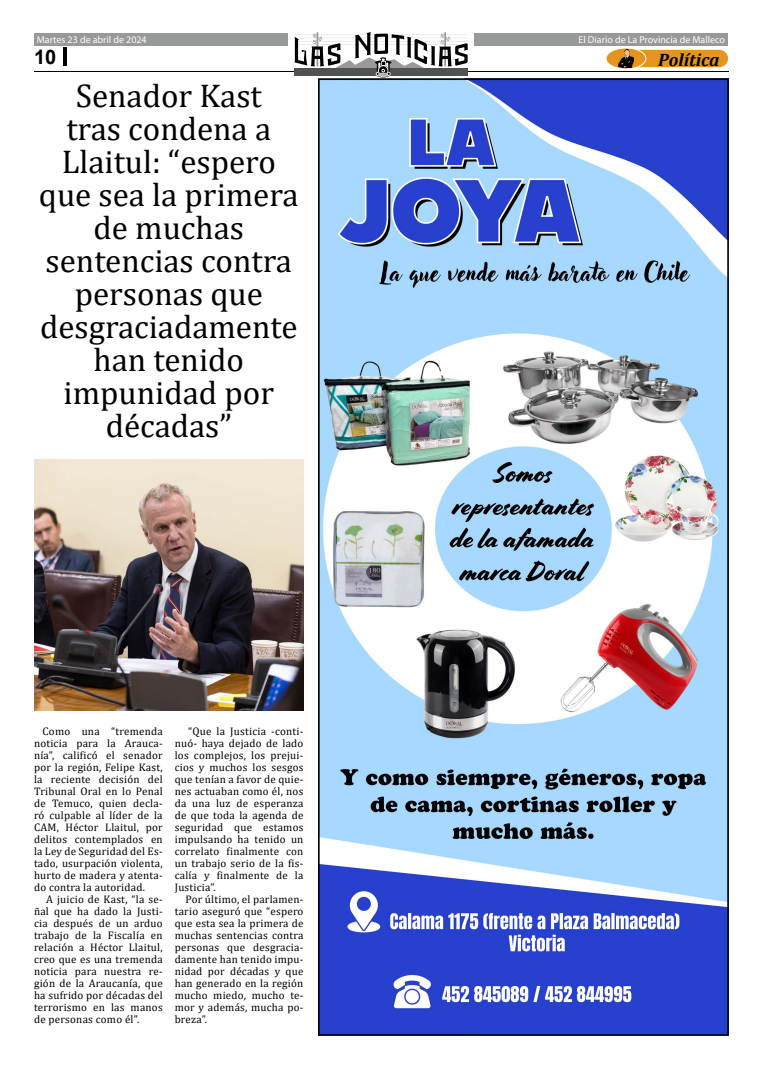
<style>
.page{position:relative;width:780px;height:1092px;background:#fff}
.page>*{position:absolute;margin:0;border:0;box-sizing:border-box;transform-origin:0 0}
.t1{font:33px/33px "Cambria";color:#000;text-align:center}
.t2{font:700 20px "Arial";color:#000}
.t3{font:italic 700 18px "Cambria";color:#000}
.t4{font:11px/12px "Cambria Math";letter-spacing:.02em;color:#000;text-align:justify}
.t5{font:10px "Myriad Pro";color:#fffefd}
</style>
<div class="page">
<div style="left:34px;top:34px;width:254px;height:12px;background:#989999"></div>
<div style="left:474px;top:34px;width:254px;height:12px;background:#989999"></div>
<hr style="left:34px;top:71px;width:694px;height:1px;background:#000">
<svg style="left:294px;top:32px;width:174px;height:46px"></svg>
<hr style="left:63px;top:47px;width:3px;height:19px;background:#000">
<img style="left:318px;top:79px;width:411px;height:956px">
<img style="left:34px;top:459px;width:269px;height:251px">
<div style="left:621px;top:50px;width:107px;height:17px;background:#e5941e;border-radius:9px"></div>
<svg style="left:606px;top:48px;width:40px;height:21px"></svg>
<div style="left:605px;top:47px;width:41px;height:22px;border:1px solid #fffefd;border-radius:50%"></div>
<img style="left:618px;top:49px;width:15px;height:19px">
<p class="t5" style="left:37px;top:34px;width:111px">Martes 23 de abril de 2024</p>
<p class="t5" style="left:578px;top:34px;width:148px">El Diario de La Provincia de Malleco</p>
<h2 class="t2" style="left:34px;top:43px;width:24px">10</h2>
<h1 class="t1" style="left:39px;top:79px;width:261px">Senador Kast<br>tras condena a<br>Llaitul: “espero que sea la primera de muchas sentencias contra personas que desgraciadamente han tenido impunidad por décadas”</h1>
<h3 class="t3" style="left:658px;top:47px;width:63px">Política</h3>
<p class="t4" style="left:34px;top:725px;width:130px;text-indent:9px">Como una “tremenda noticia para la Arauca&shy;nía”, calificó el senador por la región, Felipe Kast, la reciente decisión del Tribunal Oral en lo Penal de Temuco, quien decla&shy;ró culpable al líder de la CAM, Héctor Llaitul, por delitos contemplados en la Ley de Seguridad del Es&shy;tado, usurpación violenta, hurto de madera y atenta&shy;do contra la autoridad.</p>
<p class="t4" style="left:34px;top:893px;width:130px;text-indent:12px">A juicio de Kast, “la se&shy;ñal que ha dado la Justi&shy;cia después de un arduo trabajo de la Fiscalía en relación a Héctor Llaitul, creo que es una tremenda noticia para nuestra re&shy;gión de la Araucanía, que ha sufrido por décadas del terrorismo en las manos de personas como él”.</p>
<p class="t4" style="left:175px;top:725px;width:130px;text-indent:13px">“Que la Justicia -conti&shy;nuó- haya dejado de lado los complejos, los prejui&shy;cios y muchos los sesgos que tenían a favor de quie&shy;nes actuaban como él, nos da una luz de esperanza de que toda la agenda de seguridad que estamos impulsando ha tenido un correlato finalmente con un trabajo serio de la fis&shy;calía y finalmente de la Justicia”.</p>
<p class="t4" style="left:175px;top:893px;width:130px;text-indent:11px">Por último, el parlamen&shy;tario aseguró que “espero que esta sea la primera de muchas sentencias contra personas que desgracia&shy;damente han tenido impu&shy;nidad por décadas y que han generado en la región mucho miedo, mucho te&shy;mor y además, mucha po&shy;breza”.</p>
</div>
